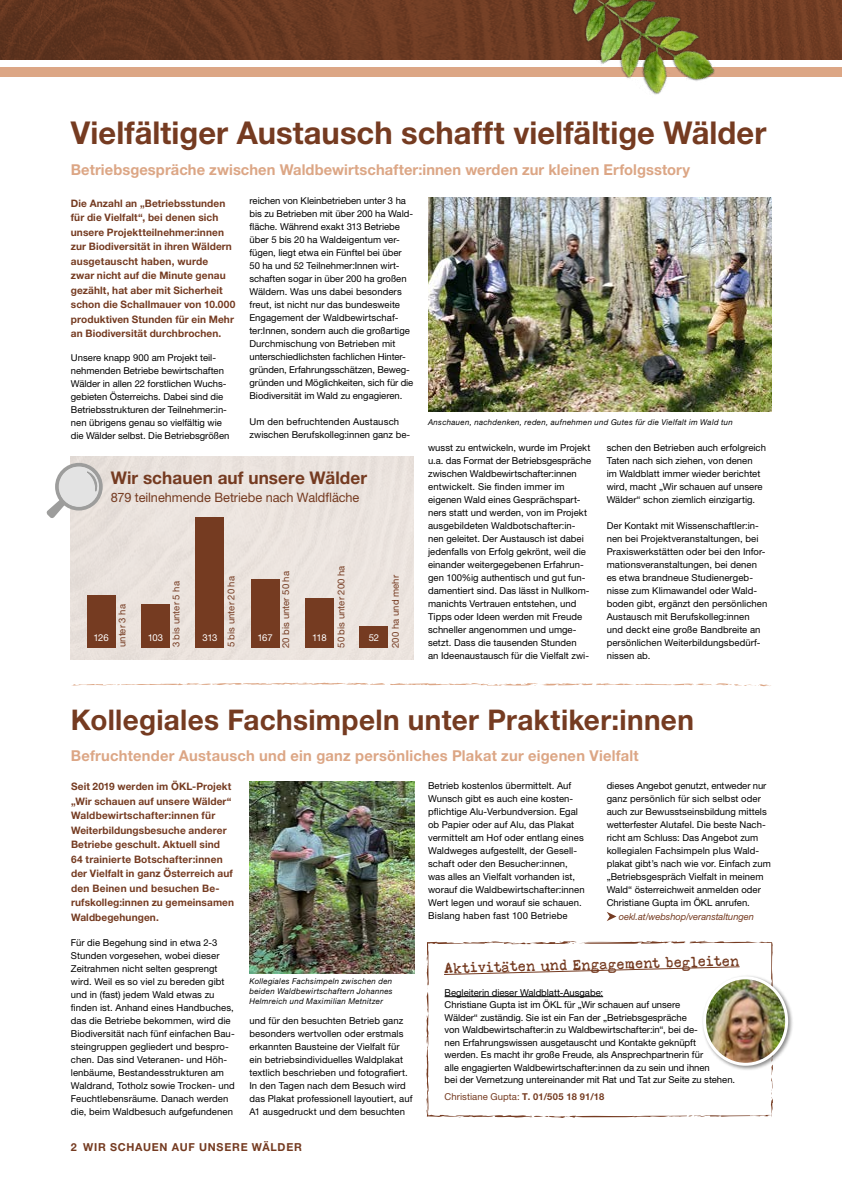
<style>
.page{position:relative;width:842px;height:1191px;background:#fff}
.page>*{position:absolute;margin:0;border:0;box-sizing:border-box;transform-origin:0 0}
.t1{font:700 31.5px "Helvetica Neue LT Pro";color:#753b21}
.t2{font:700 28.5px "Helvetica Neue LT Pro";letter-spacing:.01em;color:#753b21}
.t3{font:700 17.5px "Helvetica Neue LT Pro";letter-spacing:.005em;color:#753b21}
.t4{font:700 15px "Helvetica Neue LT Pro";letter-spacing:.01em;color:#dca685}
.t5{font:14px "Sunflower";color:#753b21}
.t6{font:13px "Helvetica Neue LT Pro";letter-spacing:-.005em;color:#753b21}
.t7{font:700 11px "Helvetica Neue LT Pro";letter-spacing:.07em;color:#753b21}
.t8{font:700 10.3px/14.5px "Helvetica Neue LT Pro";letter-spacing:.01em;color:#753b21}
.t9{font:9.5px/13px "Helvetica Neue LT Pro";letter-spacing:.005em;color:#000}
.t10{font:9.5px "Helvetica Neue LT Pro";letter-spacing:.005em;color:#753b21}
.t11{font:italic 9.5px "Helvetica Neue LT Pro";letter-spacing:-.005em;color:#753b21}
.t12{font:9.5px "Helvetica Neue LT Pro";letter-spacing:-.045em;color:#fff}
.t13{font:italic 8px/10px "Helvetica Neue LT Pro";letter-spacing:.04em;color:#000;text-align:justify}
.s1{font-weight:700}
</style>
<div class="page">
<svg style="left:607px;top:912px;width:9px;height:9px"></svg>
<div style="left:0;top:67px;width:842px;height:10px;background:#dca685"></div>
<img style="left:0;top:0;width:842px;height:60px">
<svg style="left:72px;top:682px;width:699px;height:4px"></svg>
<img style="left:428px;top:197px;width:344px;height:214px">
<div style="left:71px;top:456px;width:343px;height:204px;background:#ebe3de"></div>
<img style="left:250px;top:781px;width:164px;height:192px">
<div style="left:701px;top:974px;width:92px;height:96px;background:#000;opacity:.45"></div>
<img style="left:774px;top:977px;width:13px;height:87px">
<div style="left:87px;top:595px;width:28px;height:52px;background:#753b21"></div>
<div style="left:141px;top:604px;width:29px;height:43px;background:#753b21"></div>
<div style="left:196px;top:517px;width:28px;height:130px;background:#753b21"></div>
<div style="left:251px;top:579px;width:28px;height:68px;background:#753b21"></div>
<div style="left:360px;top:626px;width:28px;height:21px;background:#753b21"></div>
<div style="left:305px;top:598px;width:29px;height:49px;background:#753b21"></div>
<svg style="left:46px;top:495px;width:23px;height:23px"></svg>
<div style="left:55px;top:463px;width:48px;height:47px;background:#9d9d9c;border-radius:50%"></div>
<div style="left:59px;top:466px;width:40px;height:41px;background:#e3e3e3;border-radius:50%"></div>
<div style="left:59px;top:467px;width:40px;height:39px;border:1px solid #e3e3e3;border-radius:50%"></div>
<svg style="left:87px;top:472px;width:11px;height:20px"></svg>
<div style="left:560px;top:0;width:156px;height:96px;background:#000;opacity:.45"></div>
<img style="left:564px;top:0;width:159px;height:96px">
<svg style="left:426px;top:940px;width:348px;height:178px"></svg>
<h1 class="t1" style="left:71px;top:113px;width:697px">Vielfältiger Austausch schafft vielfältige Wälder</h1>
<h3 class="t4" style="left:71px;top:161px;width:621px">Betriebsgespräche zwischen Waldbewirtschafter:innen werden zur kleinen Erfolgsstory</h3>
<p class="t8" style="left:71px;top:195px;width:166px">Die Anzahl an „Betriebsstunden für die Vielfalt“, bei denen sich unsere Projektteilnehmer:innen zur Biodiversität in ihren Wäldern ausgetauscht haben, wurde<br>zwar nicht auf die Minute genau gezählt, hat aber mit Sicherheit schon die Schallmauer von 10.000 produktiven Stunden für ein Mehr an Biodiversität durchbrochen.</p>
<p class="t9" style="left:249px;top:194px;width:165px">reichen von Kleinbetrieben unter 3 ha bis zu Betrieben mit über 200 ha Wald&shy;fläche. Während exakt 313 Betriebe über 5 bis 20 ha Waldeigentum ver&shy;fügen, liegt etwa ein Fünftel bei über 50 ha und 52 Teilnehmer:Innen wirt&shy;schaften sogar in über 200 ha großen Wäldern. Was uns dabei besonders freut, ist nicht nur das bundesweite Engagement der Waldbewirtschaf&shy;ter:Innen, sondern auch die großartige Durchmischung von Betrieben mit unterschiedlichsten fachlichen Hinter&shy;gründen, Erfahrungsschätzen, Beweg&shy;gründen und Möglichkeiten, sich für die Biodiversität im Wald zu engagieren.</p>
<p class="t9" style="left:249px;top:415px;width:162px">Um den befruchtenden Austausch zwischen Berufskolleg:innen ganz be-</p>
<p class="t9" style="left:71px;top:350px;width:160px">Unsere knapp 900 am Projekt teil&shy;nehmenden Betriebe bewirtschaften Wälder in allen 22 forstlichen Wuchs&shy;gebieten Österreichs. Dabei sind die Betriebsstrukturen der Teilnehmer:in&shy;nen übrigens genau so vielfältig wie die Wälder selbst. Die Betriebsgrößen</p>
<p class="t13" style="left:428px;top:416px;width:306px">Anschauen, nachdenken, reden, aufnehmen und Gutes für die Vielfalt im Wald tun</p>
<h3 class="t3" style="left:111px;top:467px;width:258px">Wir schauen auf unsere Wälder</h3>
<h3 class="t6" style="left:111px;top:490px;width:250px">879 teilnehmende Betriebe nach Waldfläche</h3>
<p class="t12" style="left:93px;top:632px;width:17px">126</p>
<p class="t10" style="left:116px;top:647px;width:44px;rotate:-90deg">unter 3 ha</p>
<p class="t12" style="left:148px;top:632px;width:17px">103</p>
<p class="t10" style="left:170px;top:647px;width:68px;rotate:-90deg">3 bis unter 5 ha</p>
<p class="t12" style="left:202px;top:632px;width:17px">313</p>
<p class="t10" style="left:225px;top:647px;width:73px;rotate:-90deg">5 bis unter 20 ha</p>
<p class="t12" style="left:257px;top:632px;width:17px">167</p>
<p class="t10" style="left:280px;top:648px;width:78px;rotate:-90deg">20 bis unter 50 ha</p>
<p class="t12" style="left:312px;top:632px;width:16px">118</p>
<p class="t10" style="left:335px;top:648px;width:84px;rotate:-90deg">50 bis unter 200 ha</p>
<p class="t10" style="left:390px;top:648px;width:74px;rotate:-90deg">200 ha und mehr</p>
<p class="t12" style="left:369px;top:632px;width:12px">52</p>
<p class="t9" style="left:428px;top:441px;width:165px">wusst zu entwickeln, wurde im Projekt u.a. das Format der Betriebsgespräche zwischen Waldbewirtschafter:innen entwickelt. Sie finden immer im eigenen Wald eines Gesprächspart&shy;ners statt und werden, von im Projekt ausgebildeten Waldbotschafter:in&shy;nen geleitet. Der Austausch ist dabei jedenfalls von Erfolg gekrönt, weil die einander weitergegebenen Erfahrun&shy;gen 100%ig authentisch und gut fun&shy;damentiert sind. Das lässt in Nullkom&shy;manichts Vertrauen entstehen, und Tipps oder Ideen werden mit Freude schneller angenommen und umge&shy;setzt. Dass die tausenden Stunden<br>an Ideenaustausch für die Vielfalt zwi-</p>
<p class="t9" style="left:607px;top:441px;width:161px">schen den Betrieben auch erfolgreich Taten nach sich ziehen, von denen<br>im Waldblatt immer wieder berichtet wird, macht „Wir schauen auf unsere Wälder“ schon ziemlich einzigartig.</p>
<p class="t9" style="left:607px;top:519px;width:162px">Der Kontakt mit Wissenschaftler:in&shy;nen bei Projektveranstaltungen, bei Praxiswerkstätten oder bei den Infor&shy;mationsveranstaltungen, bei denen es etwa brandneue Studienergeb&shy;nisse zum Klimawandel oder Wald&shy;boden gibt, ergänzt den persönlichen Austausch mit Berufskolleg:innen und deckt eine große Bandbreite an persönlichen Weiterbildungsbedürf&shy;nissen ab.</p>
<h2 class="t2" style="left:71px;top:702px;width:625px">Kollegiales Fachsimpeln unter Praktiker:innen</h2>
<h3 class="t4" style="left:71px;top:746px;width:569px">Befruchtender Austausch und ein ganz persönliches Plakat zur eigenen Vielfalt</h3>
<p class="t8" style="left:71px;top:779px;width:165px">Seit 2019 werden im ÖKL-Projekt „Wir schauen auf unsere Wälder“<br>Waldbewirtschafter:innen für<br>Weiterbildungsbesuche anderer<br>Betriebe geschult. Aktuell sind<br>64 trainierte Botschafter:innen der Vielfalt in ganz Österreich auf den Beinen und besuchen Be&shy;rufskolleg:innen zu gemeinsamen<br>Waldbegehungen.</p>
<p class="t9" style="left:71px;top:935px;width:165px">Für die Begehung sind in etwa 2-3<br>Stunden vorgesehen, wobei dieser Zeitrahmen nicht selten gesprengt wird. Weil es so viel zu bereden gibt und in (fast) jedem Wald etwas zu finden ist. Anhand eines Handbuches, das die Betriebe bekommen, wird die Biodiversität nach fünf einfachen Bau&shy;steingruppen gegliedert und bespro&shy;chen. Das sind Veteranen- und Höh&shy;lenbäume, Bestandesstrukturen am Waldrand, Totholz sowie Trocken- und Feuchtlebensräume. Danach werden die, beim Waldbesuch aufgefundenen</p>
<p class="t9" style="left:428px;top:779px;width:158px">Betrieb kostenlos übermittelt. Auf Wunsch gibt es auch eine kosten&shy;pflichtige Alu-Verbundversion. Egal ob Papier oder auf Alu, das Plakat vermittelt am Hof oder entlang eines Waldweges aufgestellt, der Gesell&shy;schaft oder den Besucher:innen, was alles an Vielfalt vorhanden ist, worauf die Waldbewirtschafter:innen Wert legen und worauf sie schauen.<br>Bislang haben fast 100 Betriebe</p>
<p class="t9" style="left:607px;top:779px;width:166px">dieses Angebot genutzt, entweder nur ganz persönlich für sich selbst oder auch zur Bewusstseinsbildung mittels wetterfester Alutafel. Die beste Nach&shy;richt am Schluss: Das Angebot zum kollegialen Fachsimpeln plus Wald&shy;plakat gibt’s nach wie vor. Einfach zum „Betriebsgespräch Vielfalt in meinem Wald“ österreichweit anmelden oder Christiane Gupta im ÖKL anrufen.</p>
<p class="t11" style="left:619px;top:910px;width:137px">oekl.at/webshop/veranstaltungen</p>
<h3 class="t5" style="left:444px;top:958px;width:297px;rotate:-1deg">Aktivitäten und Engagement begleiten</h3>
<p class="t13" style="left:249px;top:976px;width:145px">Kollegiales Fachsimpeln zwischen den beiden Waldbewirtschaftern Johannes Helmreich und Maximilian Metnitzer</p>
<p class="t9" style="left:445px;top:985px;width:292px;line-height:12.5px">Begleiterin dieser Waldblatt-Ausgabe:<br>Christiane Gupta ist im ÖKL für „Wir schauen auf unsere<br>Wälder“ zuständig. Sie ist ein Fan der „Betriebsgespräche<br>von Waldbewirtschafter:in zu Waldbewirtschafter:in“, bei de-<br>nen Erfahrungswissen ausgetauscht und Kontakte geknüpft<br>werden. Es macht ihr große Freude, als Ansprechpartnerin für<br>alle engagierten Waldbewirtschafter:innen da zu sein und ihnen<br>bei der Vernetzung untereinander mit Rat und Tat zur Seite zu stehen.</p>
<p class="t10" style="left:445px;top:1090px;width:161px">Christiane Gupta: <span class="s1">T. 01/505 18 91/18</span></p>
<p class="t9" style="left:249px;top:1013px;width:165px">und für den besuchten Betrieb ganz besonders wertvollen oder erstmals erkannten Bausteine der Vielfalt für ein betriebsindividuelles Waldplakat textlich beschrieben und fotografiert.<br>In den Tagen nach dem Besuch wird das Plakat professionell layoutiert, auf A1 ausgedruckt und dem besuchten</p>
<p class="t7" style="left:71px;top:1140px;width:233px">2 WIR SCHAUEN AUF UNSERE WÄLDER</p>
</div>
